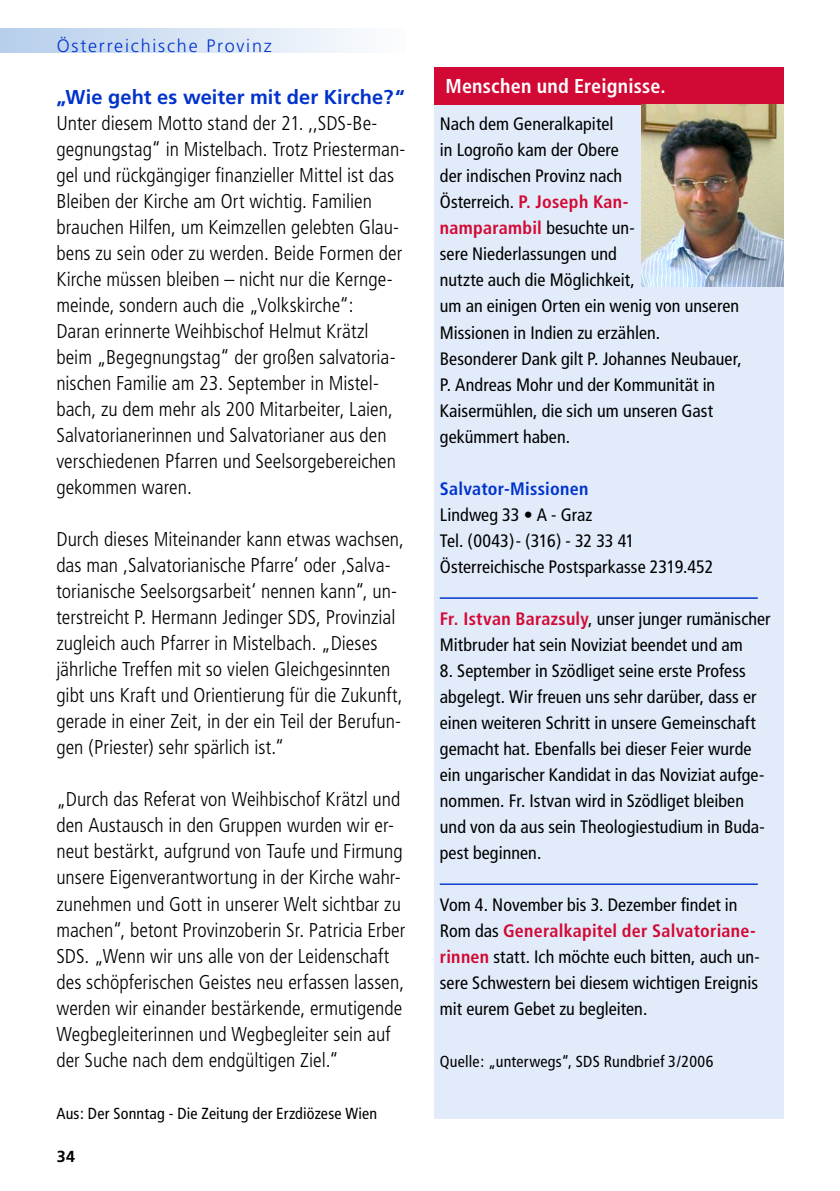
<style>
.page{position:relative;width:840px;height:1191px;background:#fff}
.page>*{position:absolute;margin:0;border:0;box-sizing:border-box;transform-origin:0 0}
.t1{font:300 condensed 20px/26px "Frutiger";color:#000}
.t2{font:700 condensed 20px "Frutiger";letter-spacing:.01em;color:#fff}
.t3{font:condensed 18px/26px "Frutiger";letter-spacing:.005em;color:#000}
.t4{font:300 18px "Frutiger";letter-spacing:.1em;color:#03c}
.t5{font:condensed 16px "Frutiger";letter-spacing:.015em;color:#000}
.t6{font:700 16px "Frutiger";color:#000}
.s1{font-weight:700;font-stretch:normal;color:#03c}
.s2{font-weight:700;color:#d20934}
.s3{font-weight:700;color:#03c}
</style>
<div class="page">
<div style="left:434px;top:89px;width:348px;height:1030px;background:#e1ebfa"></div>
<hr style="left:439px;top:597px;width:318px;height:1px;background:#03c">
<hr style="left:439px;top:883px;width:318px;height:1px;background:#03c">
<div style="left:434px;top:67px;width:348px;height:37px;background:#d20934"></div>
<img style="left:641px;top:104px;width:141px;height:182px">
<p class="t4" style="left:57px;top:36px;width:216px">Österreichische Provinz</p>
<p class="t1" style="left:56px;top:84px;width:350px"><span class="s1">„Wie geht es weiter mit der Kirche?“ </span>Unter diesem Motto stand der 21. ,,SDS-Be&shy;gegnungstag“ in Mistelbach. Trotz Priesterman&shy;gel und rückgängiger finanzieller Mittel ist das Bleiben der Kirche am Ort wichtig. Familien brauchen Hilfen, um Keimzellen gelebten Glau&shy;bens zu sein oder zu werden. Beide Formen der Kirche müssen bleiben – nicht nur die Kernge&shy;meinde, sondern auch die „Volkskirche“:<br>Daran erinnerte Weihbischof Helmut Krätzl beim „Begegnungstag“ der großen salvatoria&shy;nischen Familie am 23. September in Mistel&shy;bach, zu dem mehr als 200 Mitarbeiter, Laien, Salvatorianerinnen und Salvatorianer aus den verschiedenen Pfarren und Seelsorgebereichen gekommen waren.</p>
<p class="t1" style="left:56px;top:526px;width:349px">Durch dieses Miteinander kann etwas wachsen, das man ‚Salvatorianische Pfarre‘ oder ‚Salva&shy;torianische Seelsorgsarbeit‘ nennen kann“, un&shy;terstreicht P. Hermann Jedinger SDS, Provinzial zugleich auch Pfarrer in Mistelbach. „Dieses jährliche Treffen mit so vielen Gleichgesinnten gibt uns Kraft und Orientierung für die Zukunft, gerade in einer Zeit, in der ein Teil der Berufun&shy;gen (Priester) sehr spärlich ist.“</p>
<p class="t1" style="left:56px;top:786px;width:350px">„Durch das Referat von Weihbischof Krätzl und den Austausch in den Gruppen wurden wir er&shy;neut bestärkt, aufgrund von Taufe und Firmung unsere Eigenverantwortung in der Kirche wahr&shy;zunehmen und Gott in unserer Welt sichtbar zu machen“, betont Provinzoberin Sr. Patricia Erber SDS. „Wenn wir uns alle von der Leidenschaft des schöpferischen Geistes neu erfassen lassen, werden wir einander bestärkende, ermutigende Wegbegleiterinnen und Wegbegleiter sein auf der Suche nach dem endgültigen Ziel.“</p>
<p class="t5" style="left:56px;top:1103px;width:322px">Aus: Der Sonntag - Die Zeitung der Erzdiözese Wien</p>
<p class="t6" style="left:57px;top:1147px;width:20px">34</p>
<p class="t2" style="left:445px;top:75px;width:222px">Menschen und Ereignisse.</p>
<p class="t3" style="left:439px;top:111px;width:303px">Nach dem Generalkapitel<br>in Logroño kam der Obere<br>der indischen Provinz nach<br>Österreich. <span class="s2">P. Joseph Kan-<br>namparambil</span> besuchte un-<br>sere Niederlassungen und<br>nutzte auch die Möglichkeit,<br>um an einigen Orten ein wenig von unseren<br>Missionen in Indien zu erzählen.<br>Besonderer Dank gilt P. Johannes Neubauer,<br>P. Andreas Mohr und der Kommunität in<br>Kaisermühlen, die sich um unseren Gast gekümmert haben.</p>
<p class="t3" style="left:439px;top:475px;width:275px"><span class="s3">Salvator-Missionen<br></span>Lindweg 33 • A - Graz<br>Tel. (0043)- (316) - 32 33 41<br>Österreichische Postsparkasse 2319.452</p>
<p class="t3" style="left:439px;top:605px;width:332px"><span class="s2">Fr. Istvan Barazsuly</span>, unser junger rumänischer<br>Mitbruder hat sein Noviziat beendet und am</p>
<p class="t3" style="left:439px;top:657px;width:326px">8. September in Szödliget seine erste Profess abgelegt. Wir freuen uns sehr darüber, dass er einen weiteren Schritt in unsere Gemeinschaft gemacht hat. Ebenfalls bei dieser Feier wurde ein ungarischer Kandidat in das Noviziat aufge&shy;nommen. Fr. Istvan wird in Szödliget bleiben und von da aus sein Theologiestudium in Buda&shy;pest beginnen.</p>
<p class="t3" style="left:439px;top:891px;width:321px">Vom 4. November bis 3. Dezember findet in Rom das <span class="s2">Generalkapitel der Salvatoriane&shy;rinnen</span> statt. Ich möchte euch bitten, auch un&shy;sere Schwestern bei diesem wichtigen Ereignis mit eurem Gebet zu begleiten.</p>
<p class="t5" style="left:439px;top:1051px;width:275px">Quelle: „unterwegs“, SDS Rundbrief 3/2006</p>
</div>
